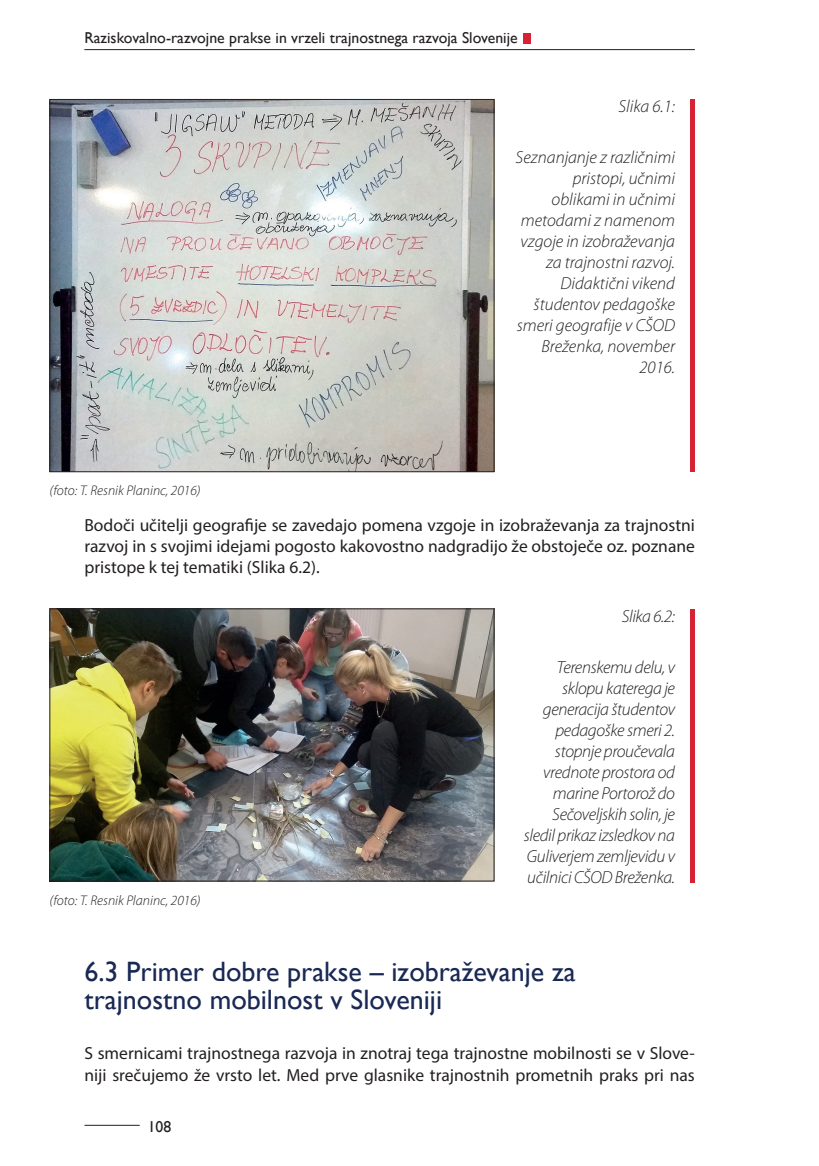
<style>
.page{position:relative;width:819px;height:1166px;background:#fff}
.page>*{position:absolute;margin:0;border:0;box-sizing:border-box;transform-origin:0 0}
.Naslov_2{font:28px/28px "Gill Sans";color:#192954}
.t1{font:17.5px/21px "Myriad Pro";color:#231f20;text-align:justify}
.preglednica_slika_NA{font:italic 300 17.5px/21px "Myriad Pro";letter-spacing:-.02em;color:#231f20;text-align:right}
.preglednica_slika_NA-2{font:italic 300 17.5px/21px "Myriad Pro";color:#231f20;text-align:right}
.t2{font:15.75px "Gill Sans";color:#231f20}
.preglednica_italic{font:italic 300 14px "Myriad Pro";color:#231f20}
</style>
<div class="page">
<hr style="left:84px;top:49px;width:610px;height:1px;background:#231f20">
<div style="left:523px;top:33px;width:7px;height:11px;background:#d72135"></div>
<hr style="left:85px;top:1125px;width:54px;height:1px;background:#231f20">
<img style="left:52px;top:101px;width:440px;height:369px">
<img style="left:52px;top:611px;width:440px;height:268px">
<div style="left:50px;top:609px;width:444px;height:272px;border:1px solid #231f20"></div>
<hr style="left:690px;top:99px;width:4px;height:372px;background:#d72135">
<hr style="left:690px;top:609px;width:4px;height:273px;background:#d72135">
<p class="t2" style="left:84px;top:28px;width:435px">Raziskovalno-razvojne prakse in vrzeli trajnostnega razvoja Slovenije</p>
<p class="preglednica_italic" style="left:50px;top:482px;width:152px">(foto: T. Resnik Planinc, 2016)</p>
<p class="preglednica_slika_NA" style="left:618px;top:96px;width:58px">Slika 6.1:</p>
<p class="preglednica_slika_NA-2" style="left:515px;top:147px;width:161px">Seznanjanje z različnimi pristopi, učnimi oblikami in učnimi metodami z namenom vzgoje in izobraževanja za trajnostni razvoj.<br>Didaktični vikend študentov pedagoške smeri geografije v CŠOD<br>Breženka, november<br>2016.</p>
<p class="t1" style="left:84px;top:514px;width:612px">Bodoči učitelji geografije se zavedajo pomena vzgoje in izobraževanja za trajnostni razvoj in s svojimi idejami pogosto kakovostno nadgradijo že obstoječe oz. poznane pristope k tej tematiki (Slika 6.2).</p>
<p class="preglednica_italic" style="left:50px;top:892px;width:152px">(foto: T. Resnik Planinc, 2016)</p>
<p class="preglednica_slika_NA" style="left:621px;top:605px;width:55px">Slika 6.2:</p>
<p class="preglednica_slika_NA" style="left:523px;top:656px;width:153px">Terenskemu delu, v sklopu katerega je generacija študentov pedagoške smeri 2. stopnje proučevala vrednote prostora od marine Portorož do<br>Sečoveljskih solin, je sledil prikaz izsledkov na<br>Guliverjem zemljevidu v učilnici CŠOD Breženka.</p>
<p class="Naslov_2" style="left:84px;top:958px;width:493px">6.3 Primer dobre prakse – izobraževanje za trajnostno mobilnost v Sloveniji</p>
<p class="t1" style="left:84px;top:1043px;width:612px">S smernicami trajnostnega razvoja in znotraj tega trajnostne mobilnosti se v Slove&shy;niji srečujemo že vrsto let. Med prve glasnike trajnostnih prometnih praks pri nas</p>
<p class="t2" style="left:148px;top:1118px;width:25px">108</p>
</div>
